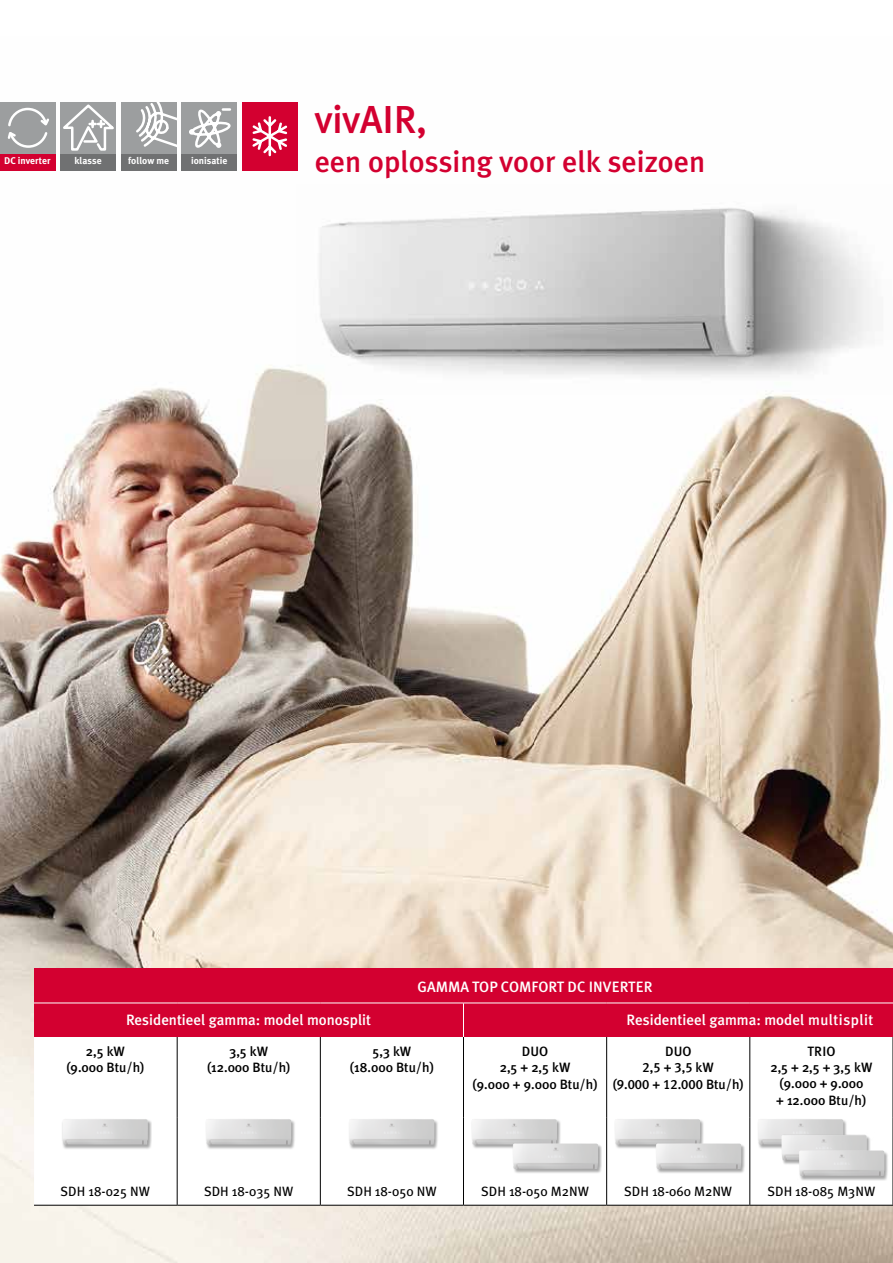
<style>
.page{position:relative;width:893px;height:1263px;background:#fff}
.page>*{position:absolute;margin:0;border:0;box-sizing:border-box;transform-origin:0 0}
.t1{font:500 39px "Meta Plus";letter-spacing:-.01em;color:#d30030}
.Sottotitolo{font:500 30px "Meta Plus";color:#d30030}
.t2{font:500 15px "Meta Plus";color:#fff}
.t3{font:500 13.5px/16.2px "Meta Plus";color:#000;text-align:center}
.t4{font:13.5px "Meta Plus";color:#000}
.Sottotitolo-2{font:700 9.75px "Meta Plus";color:#fff}
.s1{font-family:"Meta Plus Medium Caps";font-weight:400}
</style>
<div class="page">
<img style="left:0;top:102px;width:893px;height:1161px">
<img style="left:296px;top:185px;width:597px;height:209px">
<div style="left:34px;top:969px;width:859px;height:34px;background:#d30030"></div>
<svg style="left:34px;top:1037px;width:858px;height:168px"></svg>
<hr style="left:177px;top:1037px;width:1px;height:81px;background:#000">
<hr style="left:320px;top:1037px;width:1px;height:81px;background:#000">
<hr style="left:463px;top:1037px;width:1px;height:81px;background:#000">
<hr style="left:606px;top:1037px;width:1px;height:81px;background:#000">
<hr style="left:749px;top:1037px;width:1px;height:81px;background:#000">
<hr style="left:892px;top:1037px;width:1px;height:81px;background:#000">
<hr style="left:177px;top:1118px;width:1px;height:67px;background:#000">
<hr style="left:320px;top:1118px;width:1px;height:67px;background:#000">
<hr style="left:463px;top:1118px;width:1px;height:67px;background:#000">
<hr style="left:606px;top:1118px;width:1px;height:67px;background:#000">
<hr style="left:749px;top:1118px;width:1px;height:67px;background:#000">
<hr style="left:892px;top:1118px;width:1px;height:67px;background:#000">
<svg style="left:177px;top:1185px;width:1px;height:20px"></svg>
<svg style="left:320px;top:1185px;width:1px;height:20px"></svg>
<svg style="left:463px;top:1185px;width:1px;height:20px"></svg>
<svg style="left:606px;top:1185px;width:1px;height:20px"></svg>
<svg style="left:749px;top:1185px;width:1px;height:20px"></svg>
<div style="left:34px;top:1002px;width:859px;height:35px;background:#d30030"></div>
<hr style="left:463px;top:1003px;width:1px;height:34px;background:#fff">
<hr style="left:34px;top:1205px;width:143px;height:1px;background:#000">
<hr style="left:177px;top:1205px;width:143px;height:1px;background:#000">
<hr style="left:320px;top:1205px;width:143px;height:1px;background:#000">
<hr style="left:463px;top:1205px;width:144px;height:1px;background:#000">
<hr style="left:607px;top:1205px;width:143px;height:1px;background:#000">
<hr style="left:750px;top:1205px;width:143px;height:1px;background:#000">
<svg style="left:892px;top:1185px;width:1px;height:21px"></svg>
<div style="left:62px;top:1119px;width:90px;height:30px;background:#000;opacity:.35"></div>
<img style="left:62px;top:1119px;width:86px;height:25px">
<div style="left:205px;top:1119px;width:90px;height:30px;background:#000;opacity:.35"></div>
<img style="left:206px;top:1119px;width:85px;height:25px">
<div style="left:348px;top:1119px;width:90px;height:30px;background:#000;opacity:.35"></div>
<img style="left:349px;top:1119px;width:85px;height:25px">
<div style="left:471px;top:1119px;width:131px;height:54px;background:#000;opacity:.35"></div>
<img style="left:472px;top:1119px;width:85px;height:25px">
<img style="left:513px;top:1143px;width:85px;height:26px">
<div style="left:614px;top:1119px;width:131px;height:54px;background:#000;opacity:.35"></div>
<img style="left:615px;top:1119px;width:85px;height:25px">
<img style="left:656px;top:1143px;width:85px;height:26px">
<div style="left:757px;top:1119px;width:131px;height:61px;background:#000;opacity:.35"></div>
<img style="left:758px;top:1119px;width:85px;height:25px">
<img style="left:781px;top:1134px;width:86px;height:26px">
<img style="left:799px;top:1150px;width:85px;height:26px">
<div style="left:242px;top:102px;width:55px;height:68px;background:#d30030"></div>
<svg style="left:252px;top:116px;width:36px;height:41px"></svg>
<div style="left:0;top:102px;width:55px;height:68px;background:#d30030"></div>
<div style="left:0;top:102px;width:55px;height:52px;background:#9c9e9f"></div>
<svg style="left:7px;top:107px;width:42px;height:41px"></svg>
<div style="left:61px;top:102px;width:55px;height:68px;background:#707172"></div>
<div style="left:61px;top:102px;width:55px;height:52px;background:#9c9e9f"></div>
<svg style="left:58px;top:102px;width:61px;height:50px"></svg>
<div style="left:121px;top:102px;width:55px;height:68px;background:#707172"></div>
<div style="left:121px;top:102px;width:55px;height:52px;background:#9c9e9f"></div>
<svg style="left:136px;top:102px;width:40px;height:45px"></svg>
<div style="left:182px;top:102px;width:55px;height:68px;background:#707172"></div>
<div style="left:182px;top:102px;width:55px;height:52px;background:#9c9e9f"></div>
<svg style="left:189px;top:108px;width:42px;height:40px"></svg>
<p class="Sottotitolo-2" style="left:4px;top:155px;width:48px">DC inverter</p>
<p class="Sottotitolo-2" style="left:75px;top:155px;width:29px">klasse</p>
<p class="Sottotitolo-2" style="left:128px;top:155px;width:42px">follow me</p>
<p class="Sottotitolo-2" style="left:191px;top:155px;width:38px">ionisatie</p>
<p class="t1" style="left:315px;top:97px;width:114px">vivAIR,</p>
<p class="Sottotitolo" style="left:315px;top:144px;width:392px">een oplossing voor elk seizoen</p>
<p class="t2" style="left:417px;top:978px;width:237px">GAMMA TOP COMFORT DC INVERTER</p>
<p class="t2" style="left:126px;top:1011px;width:247px">Residentieel gamma: model monosplit</p>
<p class="t2" style="left:627px;top:1011px;width:248px">Residentieel gamma: model multisplit</p>
<p class="t3" style="left:66px;top:1043px;width:80px">2,5 kW (9.000 Btu/h)</p>
<p class="t3" style="left:207px;top:1043px;width:86px">3,5 kW (12.000 Btu/h)</p>
<p class="t3" style="left:350px;top:1043px;width:86px">5,3 kW (18.000 Btu/h)</p>
<p class="t3" style="left:522px;top:1043px;width:28px">DUO</p>
<p class="t3" style="left:807px;top:1043px;width:29px">TRIO</p>
<p class="t3" style="left:770px;top:1059px;width:104px">2,5 + 2,5 + 3,5 kW (9.000 + 9.000<br>+ 12.000 Btu/h)</p>
<p class="t3" style="left:665px;top:1043px;width:28px">DUO</p>
<p class="t3" style="left:612px;top:1059px;width:133px"><span class="s1">2</span>,<span class="s1">5</span> + <span class="s1">3</span>,<span class="s1">5</span> kW<br>(<span class="s1">9</span>.<span class="s1">000</span> + <span class="s1">12</span>.<span class="s1">000</span> Btu/h)</p>
<p class="t3" style="left:472px;top:1059px;width:127px">2,5 + 2,5 kW<br>(9.000 + 9.000 Btu/h)</p>
<p class="t4" style="left:61px;top:1183px;width:91px">SDH 18-025 NW</p>
<p class="t4" style="left:204px;top:1183px;width:91px">SDH 18-035 NW</p>
<p class="t4" style="left:347px;top:1183px;width:91px">SDH 18-050 NW</p>
<p class="t4" style="left:481px;top:1183px;width:109px">SDH 18-050 M2NW</p>
<p class="t4" style="left:624px;top:1183px;width:109px">SDH 18-060 M2NW</p>
<p class="t4" style="left:767px;top:1183px;width:109px">SDH 18-085 M3NW</p>
</div>
